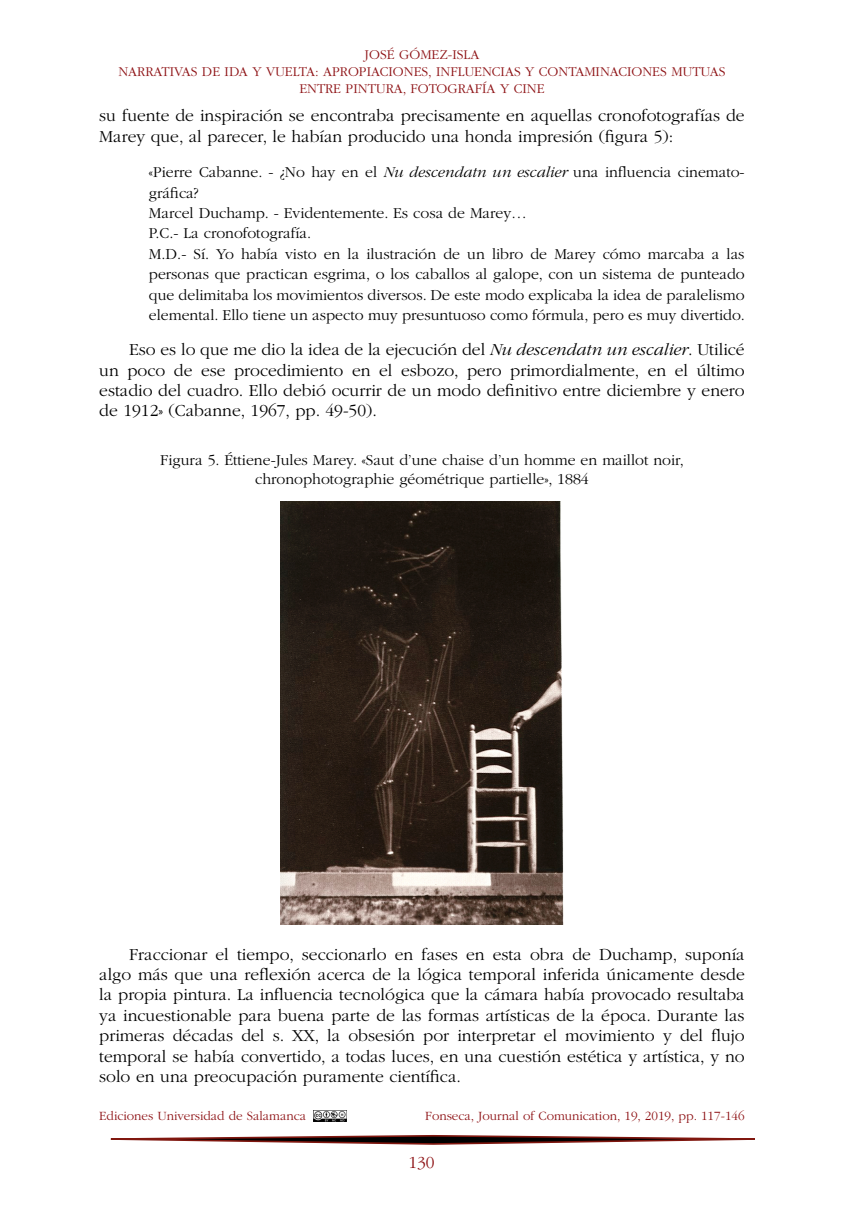
<style>
.page{position:relative;width:844px;height:1211px;background:#fff}
.page>*{position:absolute;margin:0;border:0;box-sizing:border-box;transform-origin:0 0}
.Body{font:300 17.5px/20.5px "ITC Garamond Std";color:#000;text-align:justify}
.t1{font:300 17.5px "ITC Garamond Std";color:#8e1215}
.cita-pos{font:300 15.75px/20.5px "ITC Garamond Std";color:#000;text-align:justify}
.encabezado{font:300 15.75px/18.7px "ITC Garamond Std";color:#000;text-align:center}
.cita-ant{font:300 15.75px/20.5px "ITC Garamond Std";color:#000}
.cita-sin{font:300 15.75px "ITC Garamond Std";color:#000}
.t2{font:300 14px/16.6px "ITC Garamond Std";color:#8e1215;text-align:center}
.t3{font:300 13.12px "ITC Garamond Std";color:#8e1215}
.s1{font-style:italic}
</style>
<div class="page">
<svg style="left:110px;top:1135px;width:644px;height:8px"></svg>
<img style="left:314px;top:1110px;width:32px;height:11px">
<img style="left:280px;top:501px;width:283px;height:423px">
<p class="t2" style="left:118px;top:47px;width:608px">JOSÉ GÓMEZ-ISLA<br>NARRATIVAS DE IDA Y VUELTA: APROPIACIONES, INFLUENCIAS Y CONTAMINACIONES MUTUAS<br>ENTRE PINTURA, FOTOGRAFÍA Y CINE</p>
<p class="Body" style="left:99px;top:106px;width:646px">su fuente de inspiración se encontraba precisamente en aquellas cronofotografías de<br>Marey que, al parecer, le habían producido una honda impresión (figura 5):</p>
<p class="cita-ant" style="left:149px;top:162px;width:597px">«Pierre Cabanne. - ¿No hay en el <span class="s1">Nu descendatn un escalier</span> una influencia cinemato&shy;gráfica?</p>
<p class="cita-sin" style="left:149px;top:204px;width:379px">Marcel Duchamp. - Evidentemente. Es cosa de Marey…</p>
<p class="cita-sin" style="left:149px;top:225px;width:164px">P.C.- La cronofotografía.</p>
<p class="cita-pos" style="left:149px;top:244px;width:597px">M.D.- Sí. Yo había visto en la ilustración de un libro de Marey cómo marcaba a las personas que practican esgrima, o los caballos al galope, con un sistema de punteado que delimitaba los movimientos diversos. De este modo explicaba la idea de paralelismo elemental. Ello tiene un aspecto muy presuntuoso como fórmula, pero es muy divertido.</p>
<p class="Body" style="left:99px;top:340px;width:646px;text-indent:30px">Eso es lo que me dio la idea de la ejecución del <span class="s1">Nu descendatn un escalier</span>. Utilicé un poco de ese procedimiento en el esbozo, pero primordialmente, en el último estadio del cuadro. Ello debió ocurrir de un modo definitivo entre diciembre y enero de 1912» (Cabanne, 1967, pp. 49-50).</p>
<p class="encabezado" style="left:160px;top:451px;width:525px">Figura 5. Éttiene-Jules Marey. «Saut d’une chaise d’un homme en maillot noir, chronophotographie géométrique partielle», 1884</p>
<p class="Body" style="left:99px;top:944px;width:646px;text-indent:30px">Fraccionar el tiempo, seccionarlo en fases en esta obra de Duchamp, suponía algo más que una reflexión acerca de la lógica temporal inferida únicamente desde la propia pintura. La influencia tecnológica que la cámara había provocado resultaba ya incuestionable para buena parte de las formas artísticas de la época. Durante las primeras décadas del s. XX, la obsesión por interpretar el movimiento y del flujo temporal se había convertido, a todas luces, en una cuestión estética y artística, y no solo en una preocupación puramente científica.</p>
<p class="t3" style="left:99px;top:1108px;width:208px">Ediciones Universidad de Salamanca</p>
<p class="t3" style="left:425px;top:1108px;width:321px">Fonseca, Journal of Comunication, 19, 2019, pp. 117-146</p>
<p class="t1" style="left:408px;top:1152px;width:28px">130</p>
</div>
